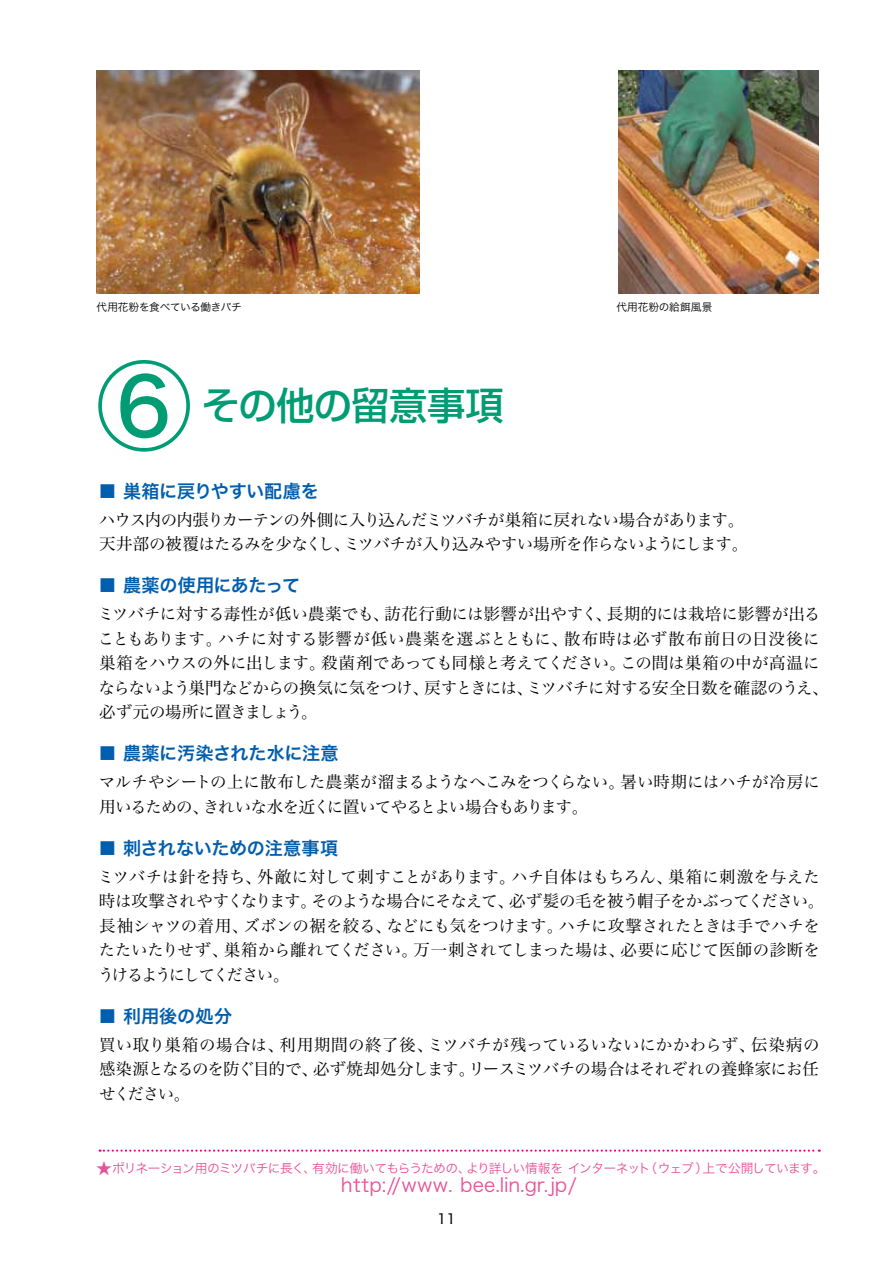
<style>
.page{position:relative;width:893px;height:1263px;background:#fff}
.page>*{position:absolute;margin:0;border:0;box-sizing:border-box;transform-origin:0 0}
.t1{font:95.7px "Hira Kaku Std W5";color:#009c74}
.t2{font:500 38.25px "Shin Go Pr 6";letter-spacing:-.015em;color:#009c74}
.t3{font:19.2px "Hira Kaku Std W3";letter-spacing:.015em;color:#e85298}
.t4{font:18.15px "Hira Kaku Std W6";letter-spacing:-.01em;color:#005ead}
.t5{font:18.15px "Hira Kaku Std W6";letter-spacing:-.035em;color:#005ead}
.t6{font:16.5px/24.5px "Hira Min Std W3";letter-spacing:-.025em;color:#000}
.t7{font:13.8px "Hira Kaku Std W4";color:#000}
.t8{font:12.75px "Hira Kaku Std W3";letter-spacing:-.06em;color:#e85298}
.t9{font:10.65px "Hira Kaku Std W3";letter-spacing:-.015em;color:#000}
.t10{font:10.65px "Hira Kaku Std W3";letter-spacing:.005em;color:#000}
.s1{font-size:15.3px}
</style>
<div class="page">
<img style="left:97px;top:70px;width:323px;height:223px">
<img style="left:618px;top:70px;width:201px;height:223px">
<svg style="left:100px;top:1149px;width:720px;height:3px"></svg>
<p class="t9" style="left:97px;top:299px;width:147px">代用花粉を食べている働きバチ</p>
<p class="t10" style="left:616px;top:299px;width:97px">代用花粉の給餌風景</p>
<h1 class="t1" style="left:96px;top:333px;width:97px">⑥</h1>
<h2 class="t2" style="left:202px;top:374px;width:304px">その他の留意事項</h2>
<p class="t4" style="left:98px;top:477px;width:222px">■ 巣箱に戻りやすい配慮を</p>
<p class="t6" style="left:99px;top:507px;width:650px">ハウス内の内張りカーテンの外側に入り込んだミツバチが巣箱に戻れない場合があります。天井部の被覆はたるみを少なくし、ミツバチが入り込みやすい場所を作らないようにします。</p>
<p class="t5" style="left:98px;top:571px;width:203px">■ 農薬の使用にあたって</p>
<p class="t6" style="left:98px;top:601px;width:733px">ミツバチに対する毒性が低い農薬でも、訪花行動には影響が出やすく、長期的には栽培に影響が出ることもあります。ハチに対する影響が低い農薬を選ぶとともに、散布時は必ず散布前日の日没後に巣箱をハウスの外に出します。殺菌剤であっても同様と考えてください。この間は巣箱の中が高温にならないよう巣門などからの換気に気をつけ、戻すときには、ミツバチに対する安全日数を確認のうえ、必ず元の場所に置きましょう。</p>
<p class="t4" style="left:98px;top:739px;width:242px">■ 農薬に汚染された水に注意</p>
<p class="t6" style="left:99px;top:769px;width:723px">マルチやシートの上に散布した農薬が溜まるようなへこみをつくらない。暑い時期にはハチが冷房に用いるための、きれいな水を近くに置いてやるとよい場合もあります。</p>
<p class="t4" style="left:98px;top:834px;width:241px">■ 刺されないための注意事項</p>
<p class="t6" style="left:98px;top:864px;width:728px">ミツバチは針を持ち、外敵に対して刺すことがあります。ハチ自体はもちろん、巣箱に刺激を与えた時は攻撃されやすくなります。そのような場合にそなえて、必ず髪の毛を被う帽子をかぶってください。長袖シャツの着用、ズボンの裾を絞る、などにも気をつけます。ハチに攻撃されたときは手でハチをたたいたりせず、巣箱から離れてください。万一刺されてしまった場は、必要に応じて医師の診断をうけるようにしてください。</p>
<p class="t4" style="left:98px;top:1002px;width:135px">■ 利用後の処分</p>
<p class="t6" style="left:99px;top:1032px;width:722px;text-align:justify">買い取り巣箱の場合は、利用期間の終了後、ミツバチが残っているいないにかかわらず、伝染病の感染源となるのを防ぐ目的で、必ず焼却処分します。リースミツバチの場合はそれぞれの養蜂家にお任せください。</p>
<p class="t8" style="left:97px;top:1158px;width:730px"><span class="s1">★</span>ポリネーション用のミツバチに長く、有効に働いてもらうための、より詳しい情報を インターネット（ウェブ）上で公開しています。</p>
<p class="t3" style="left:341px;top:1170px;width:237px">http://www. bee.lin.gr.jp/</p>
<p class="t7" style="left:437px;top:1208px;width:20px">11</p>
</div>
